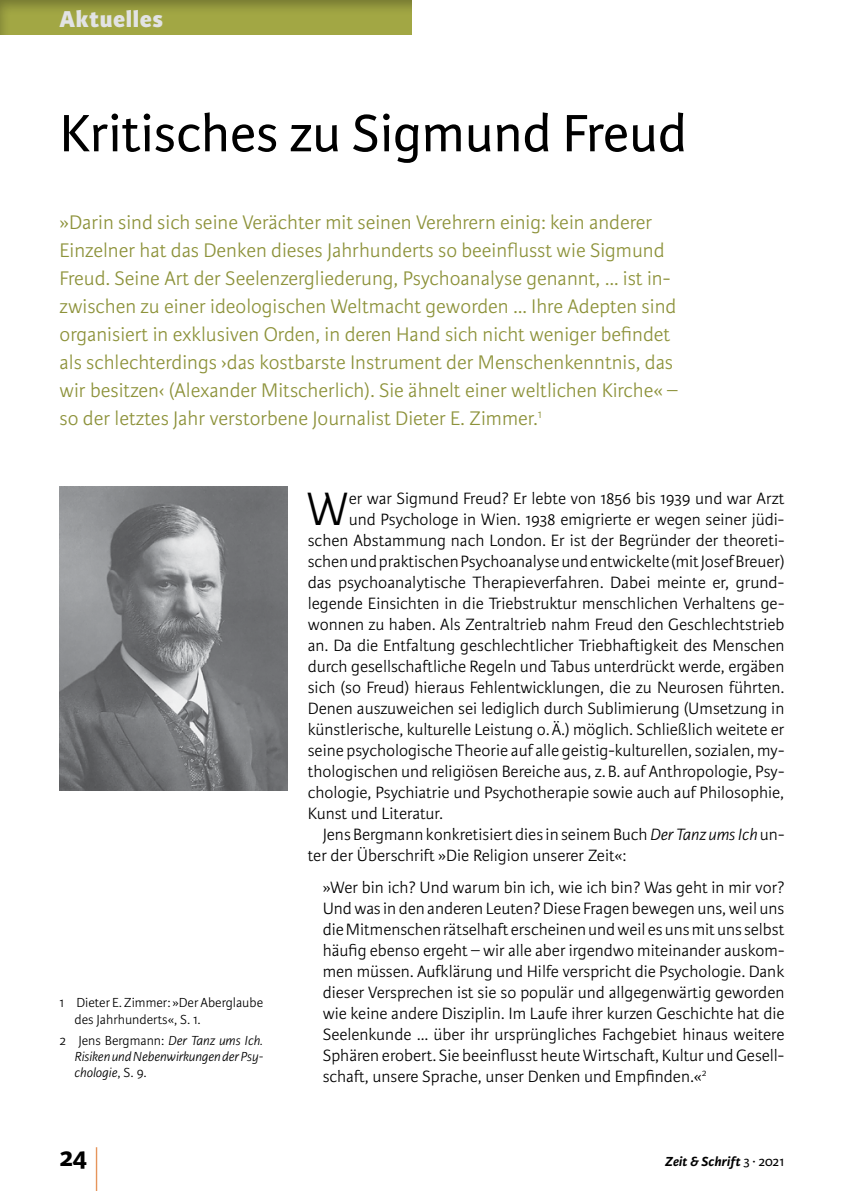
<style>
.page{position:relative;width:844px;height:1191px;background:#fff}
.page>*{position:absolute;margin:0;border:0;box-sizing:border-box;transform-origin:0 0}
.t1{font:300 59.5px "Karmina Sans Basic";color:#df7427;scale:.29 1}
.t2{font:56px "Karmina Sans Basic";color:#000}
.t3{font:300 49.88px "Karmina Sans Basic";color:#000}
.t4{font:700 28px "Karmina Sans Basic";color:#000}
.t5{font:800 24.5px "Karmina Sans Basic";letter-spacing:.025em;color:#e2e3e4}
.t6{font:300 21px/28px "Karmina Sans Basic";color:#8d923a}
.t7{font:300 17.5px/21px "Karmina Sans Basic";color:#000;text-align:justify}
.t8{font:italic 300 14px/16.1px "Karmina Sans Basic";color:#000;text-align:justify}
.t9{font:300 14px/16.1px "Karmina Sans Basic";color:#000}
.t10{font:italic 700 14px "Karmina Sans Basic";letter-spacing:.015em;color:#000}
.s1{font-style:normal}
.s2{font-style:italic}
.s3{font-weight:400;font-style:normal}
</style>
<div class="page">
<div style="left:0;top:0;width:413px;height:35px;background:#000;opacity:.3"></div>
<img style="left:60px;top:486px;width:228px;height:304px">
<h3 class="t5" style="left:60px;top:4px;width:105px">Aktuelles</h3>
<h2 class="t2" style="left:60px;top:102px;width:628px">Kritisches zu Sigmund Freud</h2>
<p class="t6" style="left:60px;top:209px;width:619px">»Darin sind sich seine Verächter mit seinen Verehrern einig: kein anderer Einzelner hat das Denken dieses Jahrhunderts so beeinflusst wie Sigmund Freud. Seine Art der Seelenzergliederung, Psychoanalyse genannt, … ist in&shy;zwischen zu einer ideologischen Weltmacht geworden … Ihre Adepten sind organisiert in exklusiven Orden, in deren Hand sich nicht weniger befindet als schlechterdings ›das kostbarste Instrument der Menschenkenntnis, das wir besitzen‹ (Alexander Mitscherlich). Sie ähnelt einer weltlichen Kirche« – so der letztes Jahr verstorbene Journalist Dieter E. Zimmer.<sup>1</sup></p>
<p class="t9" style="left:74px;top:995px;width:190px;text-indent:-15px">1 Dieter E. Zimmer: »Der Aberglaube des Jahrhunderts«, S. 1.</p>
<p class="t8" style="left:74px;top:1032px;width:190px;text-indent:-15px"><span class="s1">2 Jens Bergmann:</span> Der Tanz ums Ich.<br>Risiken und Nebenwirkungen der Psy&shy;chologie<span class="s1">, S. 9.</span></p>
<h3 class="t3" style="left:306px;top:482px;width:44px">W</h3>
<p class="t7" style="left:348px;top:488px;width:437px">er war Sigmund Freud? Er lebte von 1856 bis 1939 und war Arzt</p>
<p class="t7" style="left:348px;top:509px;width:437px">und Psychologe in Wien. 1938 emigrierte er wegen seiner jüdi-</p>
<p class="t7" style="left:308px;top:530px;width:478px">schen Abstammung nach London. Er ist der Begründer der theoreti-</p>
<p class="t7" style="left:308px;top:551px;width:478px">schen und praktischen Psychoanalyse und entwickelte (mit Josef Breuer)</p>
<p class="t7" style="left:308px;top:572px;width:478px">das psychoanalytische Therapieverfahren. Dabei meinte er, grund-</p>
<p class="t7" style="left:308px;top:593px;width:478px">legende Einsichten in die Triebstruktur menschlichen Verhaltens ge-</p>
<p class="t7" style="left:308px;top:614px;width:478px">wonnen zu haben. Als Zentraltrieb nahm Freud den Geschlechtstrieb</p>
<p class="t7" style="left:308px;top:635px;width:478px">an. Da die Entfaltung geschlechtlicher Triebhaftigkeit des Menschen</p>
<p class="t7" style="left:308px;top:656px;width:478px">durch gesellschaftliche Regeln und Tabus unterdrückt werde, ergäben</p>
<p class="t7" style="left:308px;top:677px;width:478px">sich (so Freud) hieraus Fehlentwicklungen, die zu Neurosen führten.</p>
<p class="t7" style="left:308px;top:698px;width:478px">Denen auszuweichen sei lediglich durch Sublimierung (Umsetzung in</p>
<p class="t7" style="left:308px;top:719px;width:478px">künstlerische, kulturelle Leistung o.Ä.) möglich. Schließlich weitete er</p>
<p class="t7" style="left:308px;top:740px;width:478px">seine psychologische Theorie auf alle geistig-kulturellen, sozialen, my-</p>
<p class="t7" style="left:308px;top:761px;width:478px">thologischen und religiösen Bereiche aus, z.B. auf Anthropologie, Psy-</p>
<p class="t7" style="left:308px;top:782px;width:478px">chologie, Psychiatrie und Psychotherapie sowie auch auf Philosophie,</p>
<p class="t7" style="left:308px;top:803px;width:137px">Kunst und Literatur.</p>
<p class="t7" style="left:322px;top:824px;width:463px">Jens Bergmann konkretisiert dies in seinem Buch <span class="s2">Der Tanz ums Ich</span> un-</p>
<p class="t7" style="left:308px;top:845px;width:320px">ter der Überschrift »Die Religion unserer Zeit«:</p>
<p class="t7" style="left:322px;top:877px;width:463px">»Wer bin ich? Und warum bin ich, wie ich bin? Was geht in mir vor?<br>Und was in den anderen Leuten? Diese Fragen bewegen uns, weil uns die Mitmenschen rätselhaft erscheinen und weil es uns mit uns selbst häufig ebenso ergeht – wir alle aber irgendwo miteinander auskom&shy;men müssen. Aufklärung und Hilfe verspricht die Psychologie. Dank dieser Versprechen ist sie so populär und allgegenwärtig geworden wie keine andere Disziplin. Im Laufe ihrer kurzen Geschichte hat die Seelenkunde … über ihr ursprüngliches Fachgebiet hinaus weitere Sphären erobert. Sie beeinflusst heute Wirtschaft, Kultur und Gesell&shy;schaft, unsere Sprache, unser Denken und Empfinden.«<sup>2</sup></p>
<h3 class="t4" style="left:60px;top:1141px;width:29px">24</h3>
<h1 class="t1" style="left:94px;top:1140px;width:17px">|</h1>
<p class="t10" style="left:665px;top:1153px;width:121px">Zeit &amp; Schrift <span class="s3">3 ∙ 2021</span></p>
</div>
